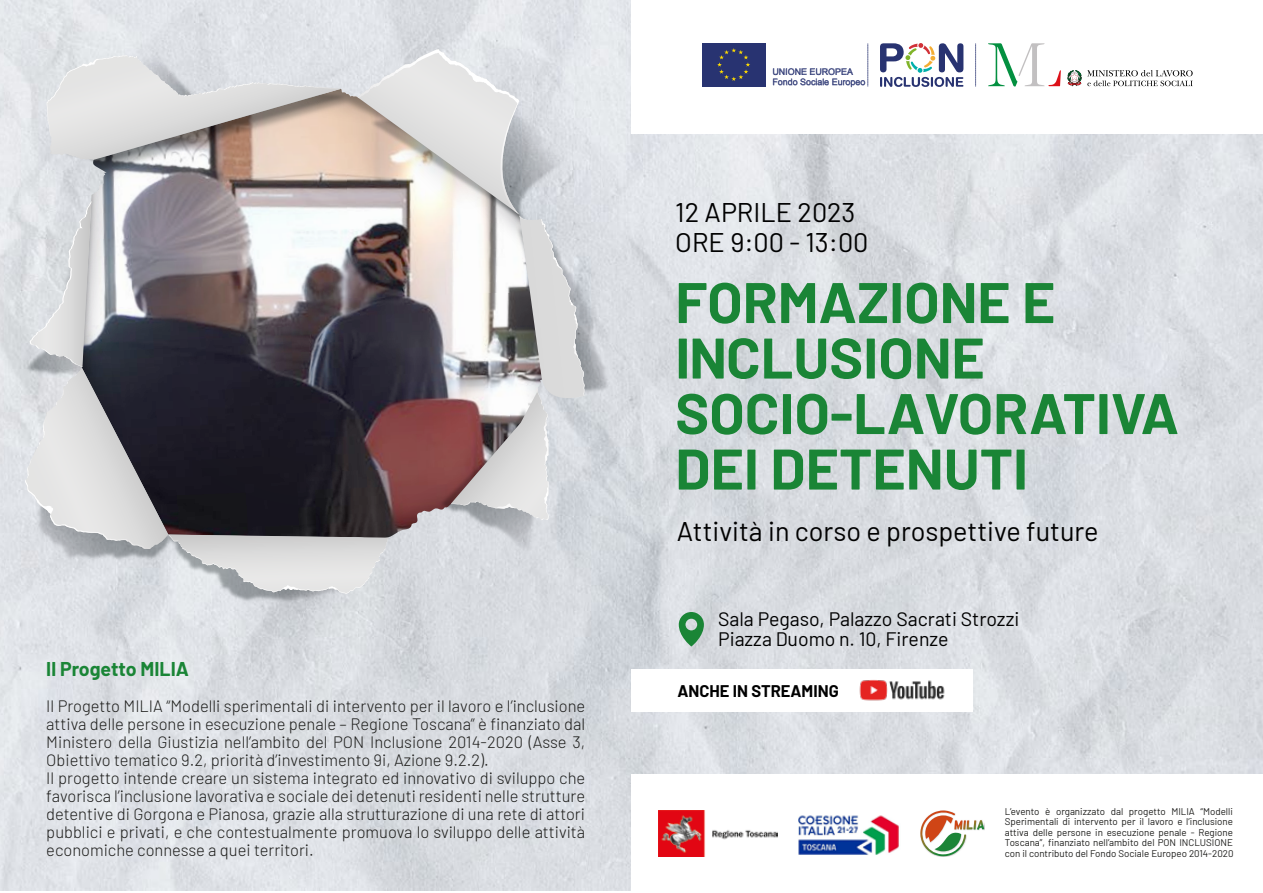
<style>
.page{position:relative;width:1263px;height:893px;background:#fff}
.page>*{position:absolute;margin:0;border:0;box-sizing:border-box;transform-origin:0 0}
.t1{font:700 57.15px/55.5px "Barlow";color:#1a8536}
.t2{font:27px/30px "Barlow";color:#010101}
.t3{font:19.5px/20.2px "Barlow";color:#010101}
.t4{font:700 19.5px "Barlow";color:#1a8536}
.t5{font:300 16.5px/18px "Barlow";color:#1d1d1b}
.t6{font:700 16.5px "Barlow";color:#010101}
.t7{font:9.75px/10.5px "Barlow";color:#1e1e1c;text-align:justify}
.t8{font:8.85px/10.6px "Arial";color:#283371}
</style>
<div class="page">
<img style="left:0;top:0;width:1263px;height:891px">
<div style="left:631px;top:0;width:632px;height:133px;background:#fff"></div>
<div style="left:631px;top:774px;width:632px;height:119px;background:#fff"></div>
<div style="left:702px;top:43px;width:64px;height:43px;background:#283371"></div>
<svg style="left:717px;top:48px;width:33px;height:33px"></svg>
<svg style="left:773px;top:43px;width:95px;height:44px"></svg>
<svg style="left:975px;top:43px;width:1px;height:44px"></svg>
<svg style="left:988px;top:43px;width:73px;height:44px"></svg>
<svg style="left:1067px;top:70px;width:126px;height:16px"></svg>
<svg style="left:880px;top:43px;width:83px;height:44px"></svg>
<svg style="left:679px;top:612px;width:25px;height:34px"></svg>
<div style="left:631px;top:669px;width:342px;height:42px;background:#fff"></div>
<img style="left:859px;top:680px;width:86px;height:21px">
<img style="left:658px;top:810px;width:120px;height:47px">
<img style="left:937px;top:823px;width:48px;height:34px">
<svg style="left:920px;top:810px;width:64px;height:46px"></svg>
<img style="left:798px;top:815px;width:101px;height:40px">
<div style="left:12px;top:0;width:385px;height:179px;background:#e2e5e9"></div>
<img style="left:0;top:179px;width:24px;height:175px">
<img style="left:0;top:354px;width:115px;height:257px">
<img style="left:115px;top:593px;width:316px;height:64px">
<img style="left:387px;top:444px;width:200px;height:162px">
<img style="left:585px;top:174px;width:76px;height:270px">
<img style="left:585px;top:54px;width:54px;height:220px">
<svg style="left:24px;top:49px;width:561px;height:544px;background:#a7a2a5"></svg>
<p class="t4" style="left:46px;top:655px;width:144px">Il Progetto MILIA</p>
<p class="t5" style="left:46px;top:696px;width:540px">Il Progetto MILIA “Modelli sperimentali di intervento per il lavoro e l’inclusione attiva delle persone in esecuzione penale – Regione Toscana” è finanziato dal Ministero della Giustizia nell’ambito del PON Inclusione 2014-2020 (Asse 3, Obiettivo tematico 9.2, priorità d’investimento 9i, Azione 9.2.2).<br>Il progetto intende creare un sistema integrato ed innovativo di sviluppo che favorisca l’inclusione lavorativa e sociale dei detenuti residenti nelle strutture detentive di Gorgona e Pianosa, grazie alla strutturazione di una rete di attori pubblici e privati, e che contestualmente promuova lo sviluppo delle attività economiche connesse a quei territori.</p>
<p class="t8" style="left:772px;top:66px;width:94px">UNIONE EUROPEA<br>Fondo Sociale Europeo</p>
<h2 class="t2" style="left:675px;top:196px;width:195px">12 APRILE 2023<br>ORE 9:00 - 13:00</h2>
<h1 class="t1" style="left:675px;top:270px;width:505px">FORMAZIONE E<br>INCLUSIONE<br>SOCIO-LAVORATIVA<br>DEI DETENUTI</h1>
<h2 class="t2" style="left:677px;top:514px;width:423px">Attività in corso e prospettive future</h2>
<p class="t3" style="left:718px;top:607px;width:303px">Sala Pegaso, Palazzo Sacrati Strozzi<br>Piazza Duomo n. 10, Firenze</p>
<p class="t6" style="left:677px;top:678px;width:163px">ANCHE IN STREAMING</p>
<p class="t7" style="left:1005px;top:805px;width:230px">L’evento è organizzato dal progetto MILIA “Modelli Sperimentali di intervento per il lavoro e l’inclusione attiva delle persone in esecuzione penale - Regione Toscana”, finanziato nell’ambito del PON INCLUSIONE con il contributo del Fondo Sociale Europeo 2014-2020</p>
</div>
